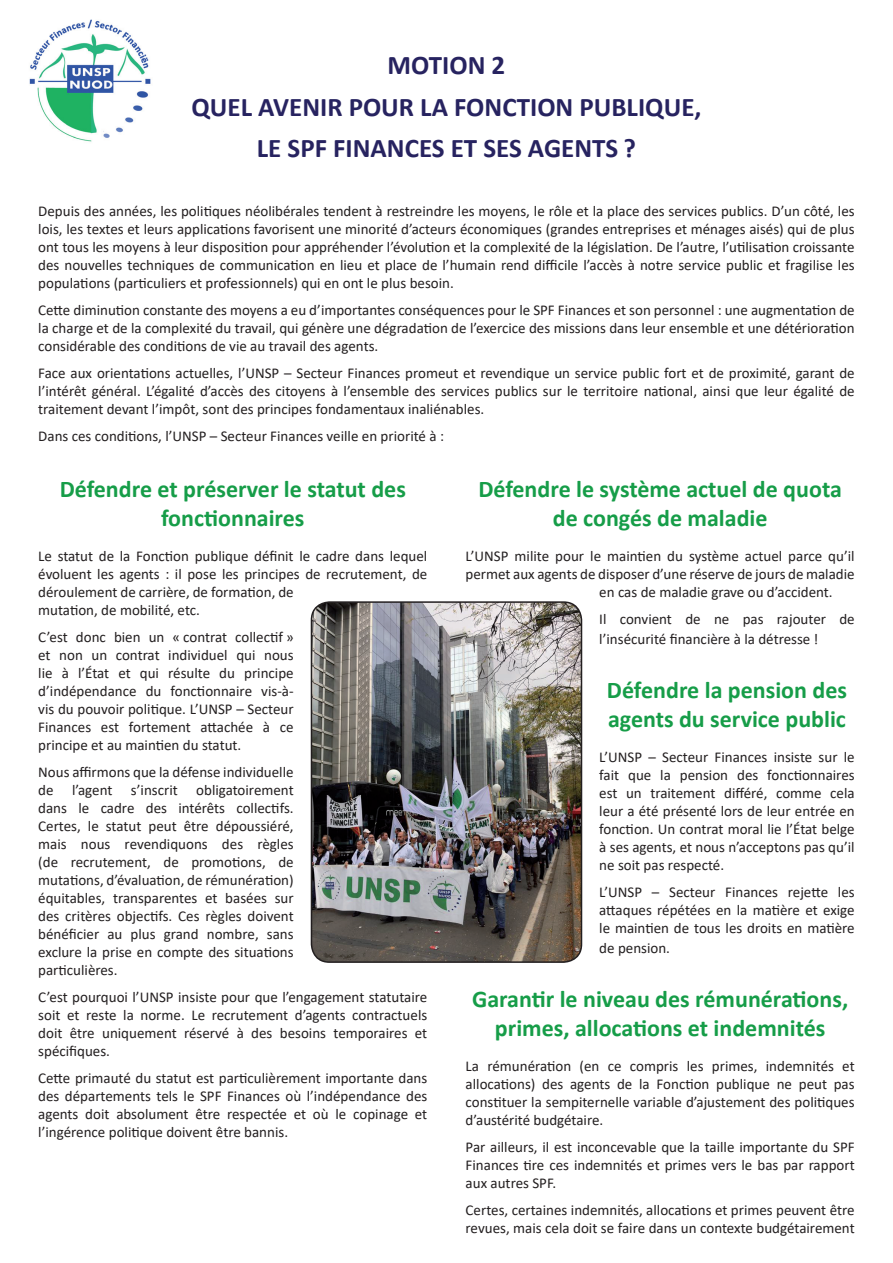
<style>
.page{position:relative;width:893px;height:1263px;background:#fff}
.page>*{position:absolute;margin:0;border:0;box-sizing:border-box;transform-origin:0 0}
.t1{font:700 27px/41.4px "Calibri";color:#272360;text-align:center}
.t2{font:700 24px/28.8px "Calibri";color:#169d48;text-align:center}
.t3{font:15px/18px "Calibri";color:#231f20;text-align:justify}
</style>
<div class="page">
<img style="left:29px;top:19px;width:122px;height:123px">
<img style="left:311px;top:602px;width:270px;height:360px">
<div style="left:311px;top:601px;width:271px;height:362px;border:2px solid #231f20;border-radius:18px"></div>
<h1 class="t1" style="left:191px;top:44px;width:512px">MOTION 2<br>QUEL AVENIR POUR LA FONCTION PUBLIQUE,<br>LE SPF FINANCES ET SES AGENTS ?</h1>
<p class="t3" style="left:38px;top:202px;width:818px">Depuis des années, les politiques néolibérales tendent à restreindre les moyens, le rôle et la place des services publics. D’un côté, les lois, les textes et leurs applications favorisent une minorité d’acteurs économiques (grandes entreprises et ménages aisés) qui de plus ont tous les moyens à leur disposition pour appréhender l’évolution et la complexité de la législation. De l’autre, l’utilisation croissante des nouvelles techniques de communication en lieu et place de l’humain rend difficile l’accès à notre service public et fragilise les populations (particuliers et professionnels) qui en ont le plus besoin.</p>
<p class="t3" style="left:38px;top:301px;width:818px">Cette diminution constante des moyens a eu d’importantes conséquences pour le SPF Finances et son personnel : une augmentation de la charge et de la complexité du travail, qui génère une dégradation de l’exercice des missions dans leur ensemble et une détérioration considérable des conditions de vie au travail des agents.</p>
<p class="t3" style="left:38px;top:364px;width:818px">Face aux orientations actuelles, l’UNSP – Secteur Finances promeut et revendique un service public fort et de proximité, garant de l’intérêt général. L’égalité d’accès des citoyens à l’ensemble des services publics sur le territoire national, ainsi que leur égalité de traitement devant l’impôt, sont des principes fondamentaux inaliénables.</p>
<p class="t3" style="left:38px;top:427px;width:407px">Dans ces conditions, l’UNSP – Secteur Finances veille en priorité à :</p>
<h2 class="t2" style="left:60px;top:474px;width:348px">Défendre et préserver le statut des fonctionnaires</h2>
<p class="t3" style="left:38px;top:547px;width:391px;text-align:left">Le statut de la Fonction publique définit le cadre dans lequel évoluent les agents : il pose les principes de recrutement, de déroulement de carrière, de formation, de<br>mutation, de mobilité, etc.</p>
<p class="t3" style="left:38px;top:628px;width:257px">C’est donc bien un « contrat collectif » et non un contrat individuel qui nous lie à l’État et qui résulte du principe d’indépendance du fonctionnaire vis-à&shy;vis du pouvoir politique. L’UNSP – Secteur Finances est fortement attachée à ce principe et au maintien du statut.</p>
<p class="t3" style="left:38px;top:763px;width:257px">Nous affirmons que la défense individuelle de l’agent s’inscrit obligatoirement dans le cadre des intérêts collectifs.<br>Certes, le statut peut être dépoussiéré, mais nous revendiquons des règles (de recrutement, de promotions, de mutations, d’évaluation, de rémunération) équitables, transparentes et basées sur des critères objectifs. Ces règles doivent bénéficier au plus grand nombre, sans exclure la prise en compte des situations particulières.</p>
<p class="t3" style="left:38px;top:988px;width:391px">C’est pourquoi l’UNSP insiste pour que l’engagement statutaire soit et reste la norme. Le recrutement d’agents contractuels doit être uniquement réservé à des besoins temporaires et spécifiques.</p>
<p class="t3" style="left:38px;top:1069px;width:391px">Cette primauté du statut est particulièrement importante dans des départements tels le SPF Finances où l’indépendance des agents doit absolument être respectée et où le copinage et l’ingérence politique doivent être bannis.</p>
<h2 class="t2" style="left:478px;top:474px;width:365px">Défendre le système actuel de quota de congés de maladie</h2>
<p class="t3" style="left:466px;top:547px;width:391px">L’UNSP milite pour le maintien du système actuel parce qu’il</p>
<p class="t3" style="left:466px;top:565px;width:391px">permet aux agents de disposer d’une réserve de jours de maladie</p>
<p class="t3" style="left:599px;top:583px;width:235px">en cas de maladie grave ou d’accident.</p>
<p class="t3" style="left:599px;top:609px;width:257px;line-height:19.8px">Il convient de ne pas rajouter de l’insécurité financière à la détresse !</p>
<h2 class="t2" style="left:607px;top:675px;width:242px;text-align:left">Défendre la pension des agents du service public</h2>
<p class="t3" style="left:599px;top:747px;width:257px">L’UNSP – Secteur Finances insiste sur le fait que la pension des fonctionnaires est un traitement différé, comme cela leur a été présenté lors de leur entrée en fonction. Un contrat moral lie l’État belge à ses agents, et nous n’acceptons pas qu’il ne soit pas respecté.</p>
<p class="t3" style="left:599px;top:882px;width:257px">L’UNSP – Secteur Finances rejette les attaques répétées en la matière et exige le maintien de tous les droits en matière</p>
<p class="t3" style="left:599px;top:938px;width:72px">de pension.</p>
<h2 class="t2" style="left:472px;top:984px;width:378px">Garantir le niveau des rémunérations, primes, allocations et indemnités</h2>
<p class="t3" style="left:466px;top:1056px;width:391px">La rémunération (en ce compris les primes, indemnités et allocations) des agents de la Fonction publique ne peut pas constituer la sempiternelle variable d’ajustement des politiques d’austérité budgétaire.</p>
<p class="t3" style="left:466px;top:1137px;width:391px">Par ailleurs, il est inconcevable que la taille importante du SPF Finances tire ces indemnités et primes vers le bas par rapport aux autres SPF.</p>
<p class="t3" style="left:466px;top:1200px;width:391px">Certes, certaines indemnités, allocations et primes peuvent être revues, mais cela doit se faire dans un contexte budgétairement</p>
</div>
